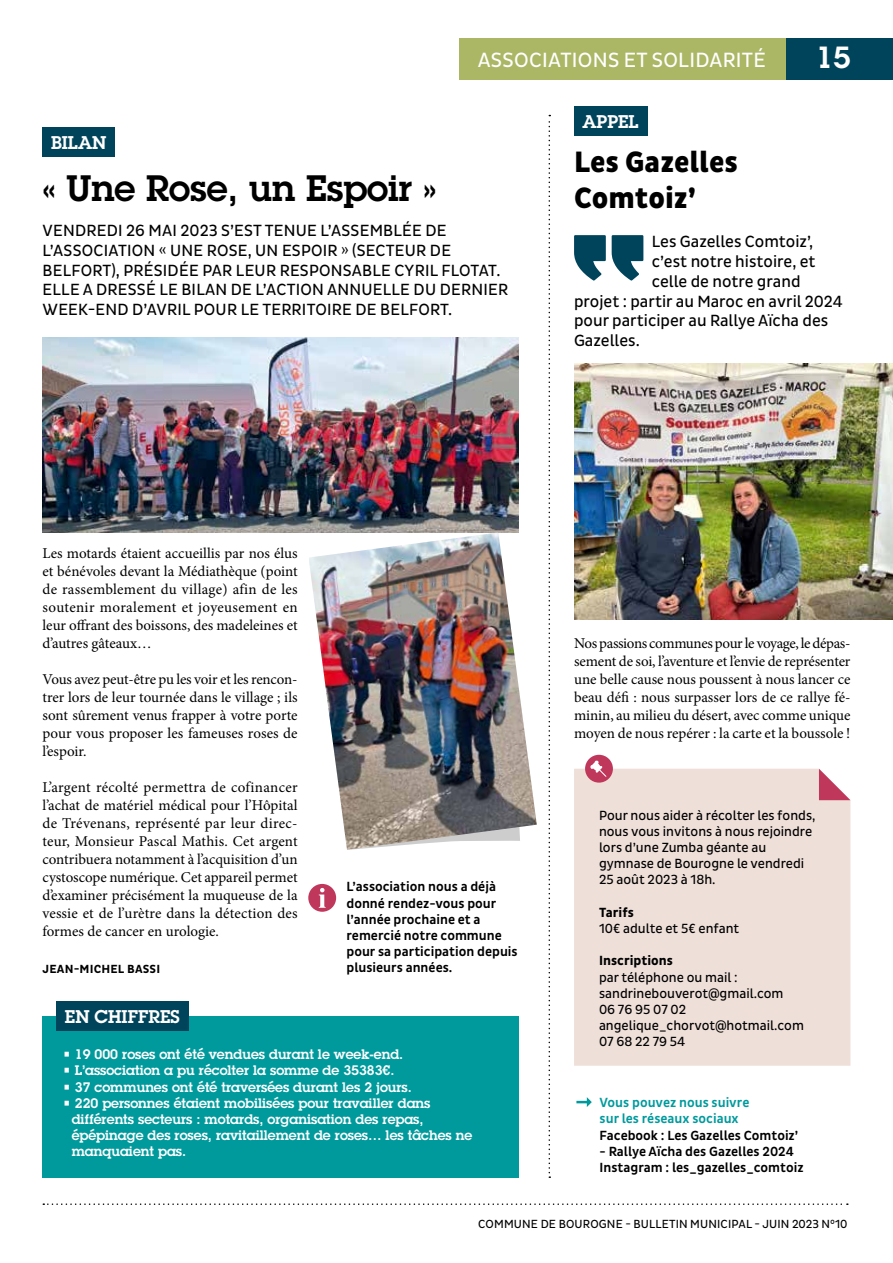
<style>
.page{position:relative;width:893px;height:1263px;background:#fff}
.page>*{position:absolute;margin:0;border:0;box-sizing:border-box;transform-origin:0 0}
.t1{font:600 36px "Lubalin Graph Std";color:#000}
.t2{font:800 30px/36px "Pluto Sans Cond";color:#000}
.t3{font:600 30px "Lubalin Graph Std";color:#fff}
.t4{font:21px "Pluto Sans Cond";letter-spacing:.015em;color:#fff}
.t5{font:600 18px "Lubalin Graph Std";color:#fff}
.t6{font:16.5px/19.8px "Pluto Sans Cond";letter-spacing:.015em;color:#000}
.t7{font:15px/18px "Minion Pro";color:#000;text-align:justify}
.t8{font:600 13.5px/16.2px "Lubalin Graph Std";color:#fff}
.t9{font:13.5px/16.2px "Pluto Sans Cond";color:#000}
.t10{font:500 13.5px/16.2px "Pluto Sans Cond";color:#000}
.t11{font:500 13.5px/16.2px "Pluto Sans Cond";color:#009a9d}
.t12{font:700 13.5px "Pluto Sans Cond";color:#000}
.t13{font:12px "Pluto Sans Cond";letter-spacing:.015em;color:#000}
.t14{font:700 12px "Pluto Cond";letter-spacing:.015em;color:#000}
</style>
<div class="page">
<img style="left:574px;top:364px;width:319px;height:256px">
<img style="left:43px;top:337px;width:476px;height:195px">
<img style="left:308px;top:532px;width:229px;height:318px">
<div style="left:43px;top:1016px;width:476px;height:162px;background:#009a9d"></div>
<div style="left:459px;top:38px;width:328px;height:42px;background:#acb765"></div>
<div style="left:43px;top:128px;width:72px;height:29px;background:#00445c"></div>
<div style="left:574px;top:106px;width:73px;height:30px;background:#00445c"></div>
<div style="left:574px;top:769px;width:276px;height:297px;background:#eedfd8"></div>
<svg style="left:819px;top:769px;width:31px;height:31px"></svg>
<div style="left:585px;top:755px;width:28px;height:28px;background:#c0375c;border-radius:50%"></div>
<svg style="left:590px;top:760px;width:16px;height:17px"></svg>
<svg style="left:576px;top:1097px;width:16px;height:10px"></svg>
<svg style="left:549px;top:115px;width:1px;height:1063px"></svg>
<div style="left:56px;top:1001px;width:132px;height:30px;background:#00445c"></div>
<div style="left:308px;top:884px;width:28px;height:28px;background:#c0375c;border-radius:50%"></div>
<svg style="left:319px;top:888px;width:7px;height:20px"></svg>
<svg style="left:574px;top:235px;width:69px;height:46px"></svg>
<svg style="left:43px;top:1203px;width:805px;height:2px"></svg>
<div style="left:787px;top:38px;width:106px;height:42px;background:#00445c"></div>
<h3 class="t4" style="left:478px;top:48px;width:289px">ASSOCIATIONS ET SOLIDARITÉ</h3>
<h2 class="t3" style="left:816px;top:37px;width:36px">15</h2>
<p class="t5" style="left:51px;top:131px;width:57px">BILAN</p>
<h1 class="t1" style="left:43px;top:164px;width:395px">« Une Rose, un Espoir »</h1>
<p class="t6" style="left:43px;top:221px;width:467px">VENDREDI 26 MAI 2023 S’EST TENUE L’ASSEMBLÉE DE L’ASSOCIATION « UNE ROSE, UN ESPOIR » (SECTEUR DE BELFORT), PRÉSIDÉE PAR LEUR RESPONSABLE CYRIL FLOTAT.<br>ELLE A DRESSÉ LE BILAN DE L’ACTION ANNUELLE DU DERNIER WEEK-END D’AVRIL POUR LE TERRITOIRE DE BELFORT.</p>
<p class="t5" style="left:583px;top:109px;width:58px">APPEL</p>
<h2 class="t2" style="left:574px;top:145px;width:165px">Les Gazelles<br>Comtoiz’</h2>
<p class="t6" style="left:652px;top:232px;width:163px">Les Gazelles Comtoiz’,</p>
<p class="t6" style="left:652px;top:252px;width:165px">c’est notre histoire, et</p>
<p class="t6" style="left:652px;top:271px;width:150px">celle de notre grand</p>
<p class="t6" style="left:574px;top:291px;width:270px">projet : partir au Maroc en avril 2024</p>
<p class="t6" style="left:574px;top:311px;width:256px">pour participer au Rallye Aïcha des</p>
<p class="t6" style="left:574px;top:331px;width:67px">Gazelles.</p>
<p class="t7" style="left:43px;top:544px;width:257px">Les motards étaient accueillis par nos élus et bénévoles devant la Médiathèque (point de rassemblement du village) afin de les soutenir moralement et joyeusement en leur offrant des boissons, des madeleines et d’autres gâteaux…</p>
<p class="t7" style="left:43px;top:670px;width:257px">Vous avez peut-être pu les voir et les rencon&shy;trer lors de leur tournée dans le village ; ils sont sûrement venus frapper à votre porte pour vous proposer les fameuses roses de l’espoir.</p>
<p class="t7" style="left:43px;top:778px;width:257px">L’argent récolté permettra de cofinancer l’achat de matériel médical pour l’Hôpital de Trévenans, représenté par leur direc&shy;teur, Monsieur Pascal Mathis. Cet argent contribuera notamment à l’acquisition d’un cystoscope numérique. Cet appareil permet d’examiner précisément la muqueuse de la vessie et de l’urètre dans la détection des formes de cancer en urologie.</p>
<p class="t14" style="left:43px;top:962px;width:119px">JEAN-MICHEL BASSI</p>
<p class="t5" style="left:65px;top:1004px;width:117px">EN CHIFFRES</p>
<p class="t10" style="left:346px;top:879px;width:173px">L’association nous a déjà donné rendez-vous pour l’année prochaine et a remercié notre commune pour sa participation depuis plusieurs années.</p>
<p class="t8" style="left:63px;top:1046px;width:342px">• 19 000 roses ont été vendues durant le week-end.</p>
<p class="t8" style="left:63px;top:1062px;width:333px">• L’association a pu récolter la somme de 35383€.</p>
<p class="t8" style="left:63px;top:1078px;width:351px">• 37 communes ont été traversées durant les 2 jours.</p>
<p class="t8" style="left:72px;top:1095px;width:402px;text-indent:-9px">• 220 personnes étaient mobilisées pour travailler dans différents secteurs : motards, organisation des repas, épépinage des roses, ravitaillement de roses… les tâches ne manquaient pas.</p>
<p class="t7" style="left:574px;top:634px;width:278px">Nos passions communes pour le voyage, le dépas&shy;sement de soi, l’aventure et l’envie de représenter une belle cause nous poussent à nous lancer ce beau défi : nous surpasser lors de ce rallye fé&shy;minin, au milieu du désert, avec comme unique moyen de nous repérer : la carte et la boussole !</p>
<p class="t9" style="left:599px;top:807px;width:218px">Pour nous aider à récolter les fonds, nous vous invitons à nous rejoindre lors d’une Zumba géante au gymnase de Bourogne le vendredi<br>25 août 2023 à 18h.</p>
<p class="t12" style="left:599px;top:904px;width:36px">Tarifs</p>
<p class="t9" style="left:599px;top:920px;width:142px">10€ adulte et 5€ enfant</p>
<p class="t12" style="left:599px;top:953px;width:75px">Inscriptions</p>
<p class="t9" style="left:599px;top:969px;width:206px">par téléphone ou mail : sandrinebouverot@gmail.com<br>06 76 95 07 02 angelique_chorvot@hotmail.com<br>07 68 22 79 54</p>
<p class="t11" style="left:600px;top:1095px;width:151px">Vous pouvez nous suivre sur les réseaux sociaux</p>
<p class="t10" style="left:600px;top:1127px;width:200px">Facebook : Les Gazelles Comtoiz’</p>
<p class="t10" style="left:600px;top:1143px;width:205px">- Rallye Aïcha des Gazelles 2024<br>Instagram : les_gazelles_comtoiz</p>
<p class="t13" style="left:478px;top:1217px;width:371px">COMMUNE DE BOUROGNE - BULLETIN MUNICIPAL - JUIN 2023 N°10</p>
</div>
